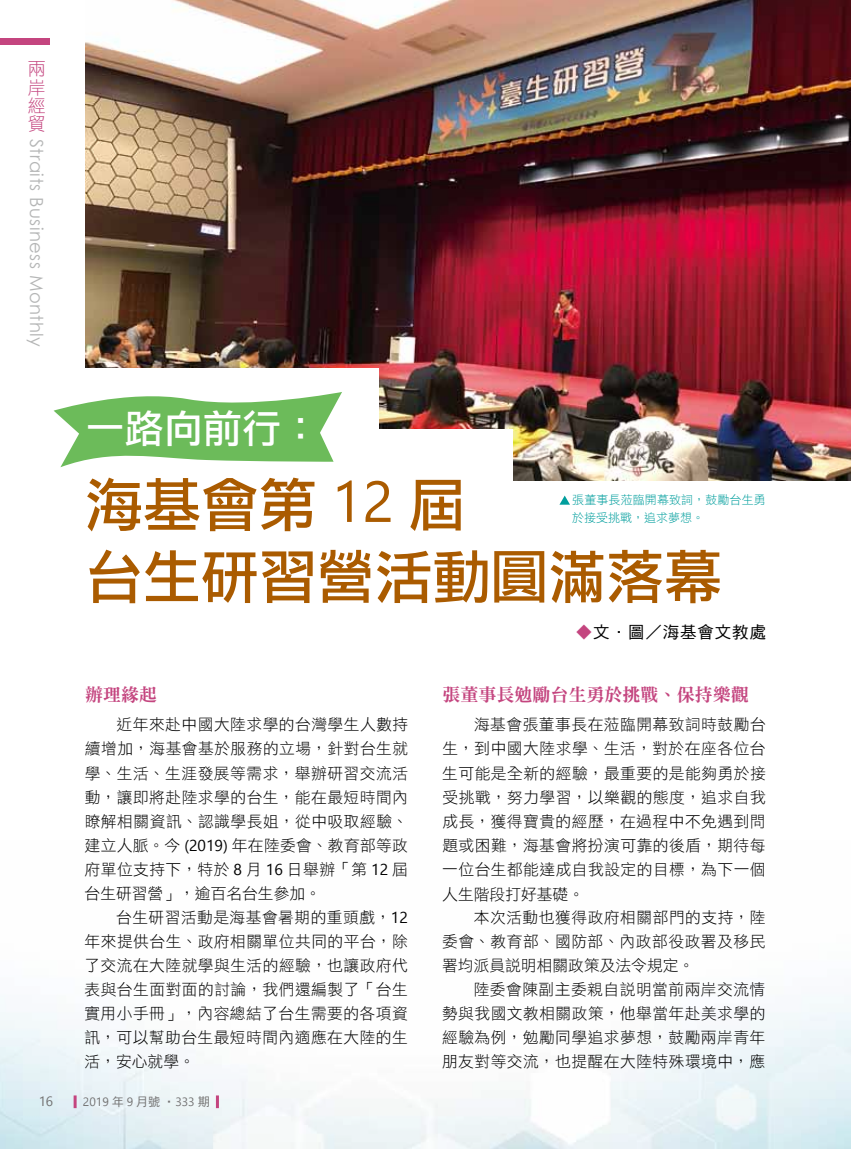
<style>
.page{position:relative;width:851px;height:1149px;background:#fff}
.page>*{position:absolute;margin:0;border:0;box-sizing:border-box;transform-origin:0 0}
.t1{font:57.9px/72px "DF Li Hei Md WIN BF";color:#aa5b00}
.t2{font:39px "DF Li Hei Md WIN BF";color:#fff}
.t3{font:18px "Century Gothic";letter-spacing:.025em;color:#b5b6b6}
.t4{font:18px "DF Ming Std W9";color:#c4457f}
.t5{font:18px/18.5px "DF Hei Std W3";color:#c4457f;text-align:justify}
.t6{font:16.5px "DF Hei Std W5";letter-spacing:.05em;color:#000}
.t7{font:15.75px/24px "DF Hei Std W3";letter-spacing:.03em;color:#000;text-align:justify}
.t8{font:13.5px "Ebrima";color:#727171}
.t9{font:12px/18px "DF Hei Std W3";letter-spacing:.01em;color:#009e9d}
.t10{font:12px "Nirmala UI";color:#727171}
.s1{font-family:"Ebrima"}
.s2{font-family:"DF Hei Std W5"}
.s3{color:#c4457f}
.s4{font-family:"DF Ming Std W7"}
</style>
<div class="page">
<img style="left:0;top:996px;width:851px;height:152px">
<svg style="left:74px;top:1095px;width:3px;height:12px"></svg>
<svg style="left:216px;top:1095px;width:3px;height:12px"></svg>
<div style="left:0;top:38px;width:50px;height:7px;background:#c4457f"></div>
<img style="left:85px;top:0;width:765px;height:480px">
<div style="left:60px;top:368px;width:318px;height:215px;background:#fff"></div>
<div style="left:217px;top:429px;width:295px;height:154px;background:#fff"></div>
<svg style="left:54px;top:392px;width:288px;height:75px"></svg>
<svg style="left:560px;top:495px;width:10px;height:9px"></svg>
<p class="t5" style="left:28px;top:59px;width:19px">兩岸經貿</p>
<p class="t3" style="left:49px;top:139px;width:209px;rotate:90deg">Straits Business Monthly</p>
<p class="t8" style="left:39px;top:1091px;width:16px">16</p>
<h2 class="t2" style="left:86px;top:408px;width:236px">一路向前行：</h2>
<h1 class="t1" style="left:85px;top:468px;width:638px">海基會第 <span class="s1">12</span> 屆<br>台生研習營活動圓滿落幕</h1>
<p class="t9" style="left:572px;top:491px;width:195px">張董事長蒞臨開幕致詞，鼓勵台生勇於接受挑戰，追求夢想。</p>
<p class="t4" style="left:85px;top:684px;width:73px">辦理緣起</p>
<p class="t7" style="left:85px;top:712px;width:325px;text-indent:32px">近年來赴中國大陸求學的台灣學生人數持續增加，海基會基於服務的立場，針對台生就學、生活、生涯發展等需求，舉辦研習交流活動，讓即將赴陸求學的台生，能在最短時間內瞭解相關資訊、認識學長姐，從中吸取經驗、建立人脈。今 <span class="s1">(2019)</span> 年在陸委會、教育部等政府單位支持下，特於 <span class="s1">8</span> 月 <span class="s1">16</span> 日舉辦「第 <span class="s1">12</span> 屆台生研習營」，逾百名台生參加。</p>
<p class="t7" style="left:84px;top:904px;width:325px;text-indent:32px">台生研習活動是海基會暑期的重頭戲，<span class="s1">12</span>年來提供台生、政府相關單位共同的平台，除了交流在大陸就學與生活的經驗，也讓政府代表與台生面對面的討論，我們還編製了「台生實用小手冊」，內容總結了台生需要的各項資訊，可以幫助台生最短時間內適應在大陸的生活，安心就學。</p>
<p class="t10" style="left:83px;top:1091px;width:128px">2019 <span class="s2">年</span> 9 <span class="s2">月號 ‧</span>333 <span class="s2">期</span></p>
<p class="t6" style="left:576px;top:623px;width:191px"><span class="s3">◆</span>文．圖／海基會文教處</p>
<p class="t4" style="left:442px;top:684px;width:307px">張董事長勉勵台生勇於挑戰<span class="s4">、</span>保持樂觀</p>
<p class="t7" style="left:442px;top:712px;width:325px;text-indent:32px">海基會張董事長在蒞臨開幕致詞時鼓勵台生，到中國大陸求學、生活，對於在座各位台生可能是全新的經驗，最重要的是能夠勇於接受挑戰，努力學習，以樂觀的態度，追求自我成長，獲得寶貴的經歷，在過程中不免遇到問題或困難，海基會將扮演可靠的後盾，期待每一位台生都能達成自我設定的目標，為下一個人生階段打好基礎。</p>
<p class="t7" style="left:442px;top:904px;width:325px;text-indent:32px">本次活動也獲得政府相關部門的支持，陸委會、教育部、國防部、內政部役政署及移民署均派員說明相關政策及法令規定。</p>
<p class="t7" style="left:442px;top:976px;width:325px;text-indent:32px">陸委會陳副主委親自說明當前兩岸交流情勢與我國文教相關政策，他舉當年赴美求學的經驗為例，勉勵同學追求夢想，鼓勵兩岸青年朋友對等交流，也提醒在大陸特殊環境中，應</p>
</div>
